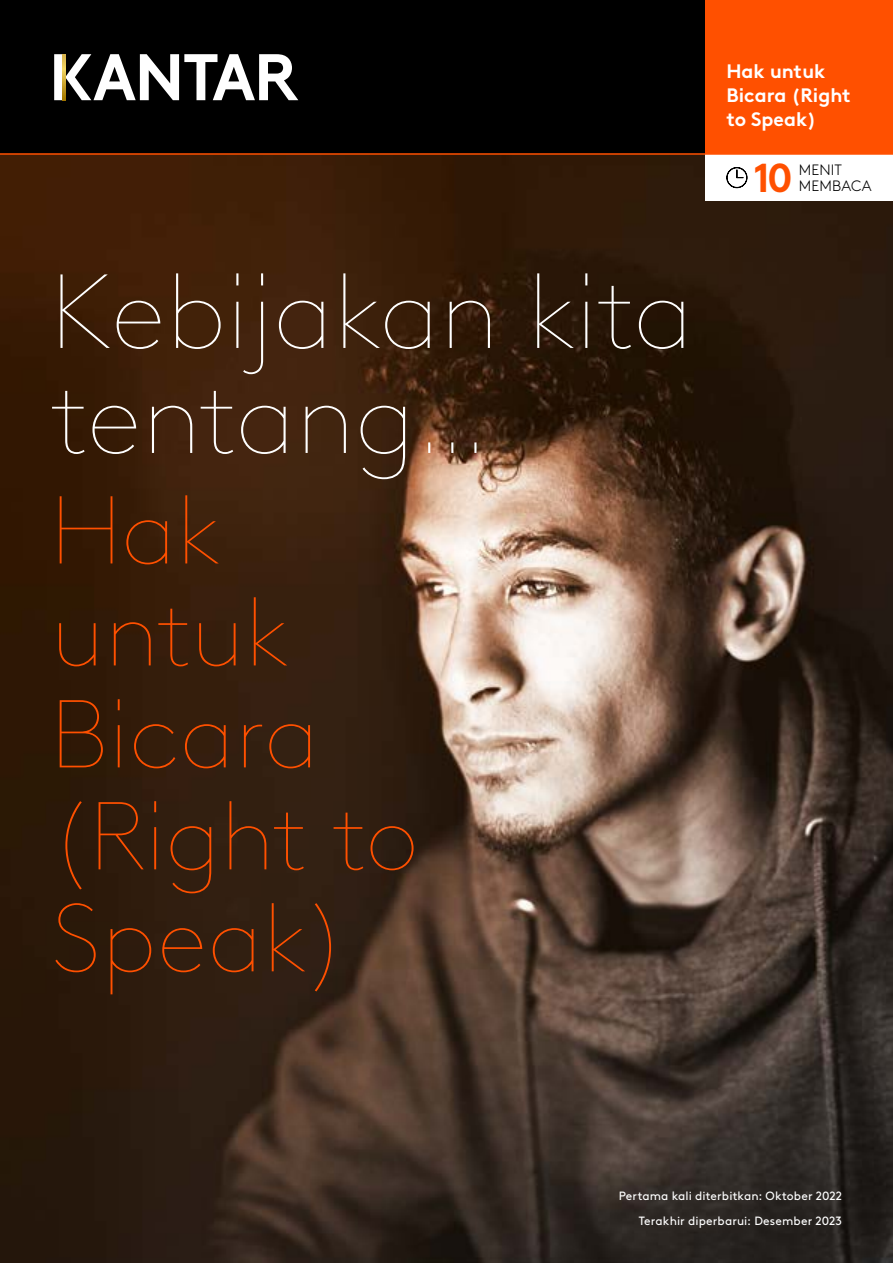
<style>
.page{position:relative;width:893px;height:1263px;background:#fff}
.page>*{position:absolute;margin:0;border:0;box-sizing:border-box;transform-origin:0 0}
.t1{font:100 105px/105px "Kantar Brown";color:#fff}
.t2{font:100 96px/102px "Kantar Brown";color:#ff5000}
.t3{font:700 40.35px "Kantar Brown";color:#ff5000}
.t4{font:700 19.5px/24.3px "Kantar Brown";color:#fff}
.t5{font:300 15px/16.5px "Kantar Brown";letter-spacing:.01em;color:#000}
.t6{font:12px/25px "Kantar Brown";letter-spacing:.005em;color:#fff;text-align:right}
</style>
<div class="page">
<img style="left:0;top:155px;width:893px;height:1108px">
<div style="left:0;top:0;width:893px;height:154px;background:#000"></div>
<div style="left:705px;top:0;width:188px;height:154px;background:#ff5000"></div>
<div style="left:705px;top:154px;width:188px;height:47px;background:#fff"></div>
<svg style="left:726px;top:167px;width:22px;height:21px"></svg>
<hr style="left:0;top:153px;width:893px;height:2px;background:#ff5000">
<svg style="left:54px;top:54px;width:244px;height:46px"></svg>
<svg style="left:62px;top:54px;width:3px;height:46px"></svg>
<h1 class="t1" style="left:51px;top:252px;width:644px">Kebijakan kita tentang…</h1>
<h2 class="t2" style="left:51px;top:473px;width:369px">Hak untuk<br>Bicara (Right to<br>Speak)</h2>
<h3 class="t4" style="left:726px;top:57px;width:126px">Hak untuk<br>Bicara (Right to Speak)</h3>
<p class="t5" style="left:799px;top:160px;width:74px">MENIT<br>MEMBACA</p>
<h3 class="t3" style="left:753px;top:145px;width:41px">10</h3>
<p class="t6" style="left:619px;top:1182px;width:225px">Pertama kali diterbitkan: Oktober 2022<br>Terakhir diperbarui: Desember 2023</p>
</div>
